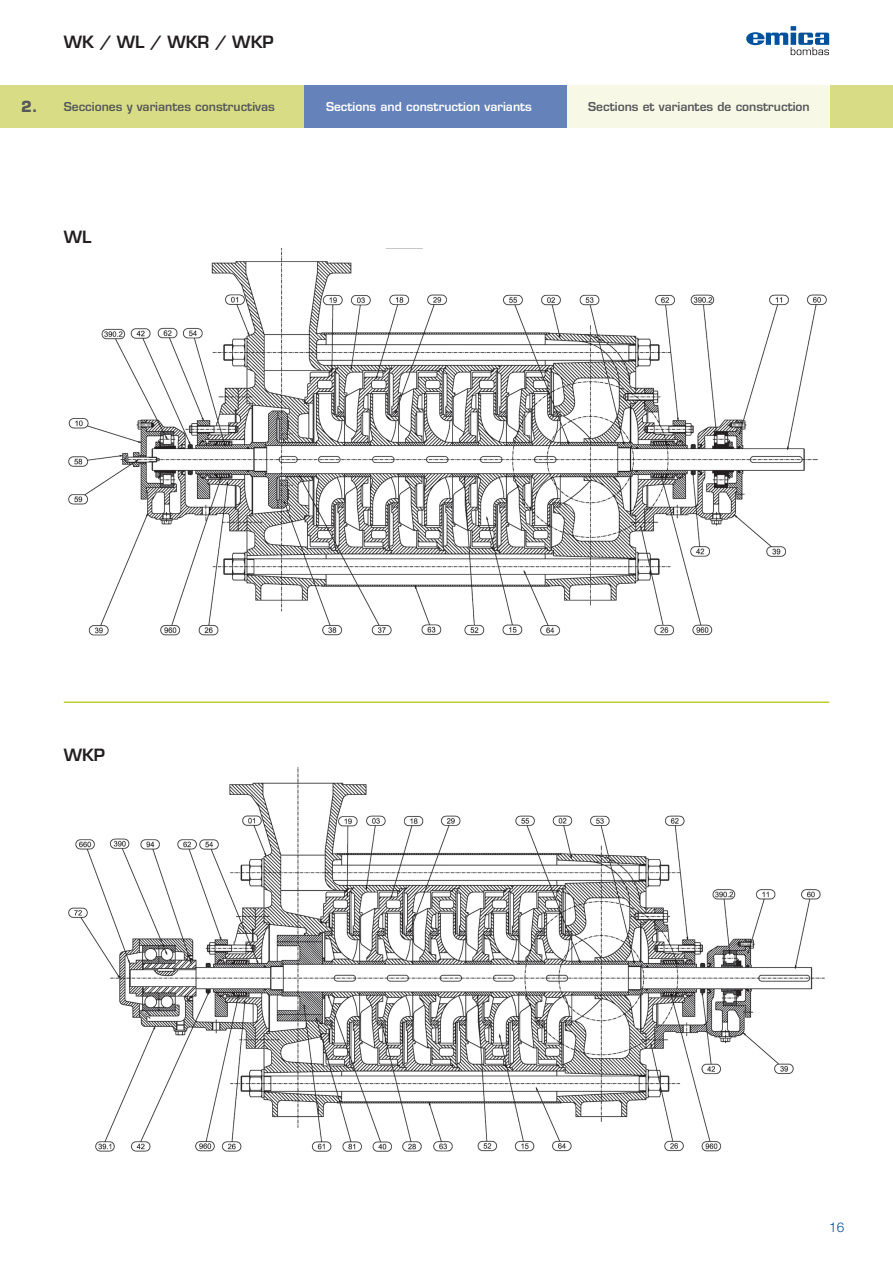
<style>
.page{position:relative;width:893px;height:1263px;background:#fff}
.page>*{position:absolute;margin:0;border:0;box-sizing:border-box;transform-origin:0 0}
.Título_ES{font:600 16.5px "Eurostile LT Std";color:#231f20}
.Título_ES-2{font:700 15px "Eurostile LT Std";color:#57585a}
.t1{font:300 13.5px "Helvetica Neue";color:#01529a}
.Título_FR{font:600 12px "Eurostile LT Std";color:#57585a}
.Título_ES-3{font:600 12px "Eurostile LT Std";color:#57585a}
.Título_EN{font:600 12px "Eurostile LT Std";color:#fff}
</style>
<div class="page">
<svg style="left:746px;top:26px;width:83px;height:29px"></svg>
<div style="left:0;top:85px;width:893px;height:43px;background:#d8dd85"></div>
<div style="left:305px;top:85px;width:262px;height:43px;background:#6582ba"></div>
<div style="left:567px;top:85px;width:262px;height:43px;background:#f7f8e6"></div>
<hr style="left:64px;top:701px;width:765px;height:2px;background:#c0cd30">
<img style="left:68px;top:249px;width:759px;height:387px">
<img style="left:68px;top:767px;width:757px;height:385px">
<div style="left:413px;top:758px;width:73px;height:13px;background:#fff"></div>
<h1 class="Título_ES" style="left:64px;top:31px;width:212px">WK / WL / WKR / WKP</h1>
<p class="Título_ES-2" style="left:21px;top:97px;width:18px">2.</p>
<p class="Título_ES-3" style="left:64px;top:99px;width:213px">Secciones y variantes constructivas</p>
<p class="Título_EN" style="left:326px;top:99px;width:207px">Sections and construction variants</p>
<p class="Título_FR" style="left:588px;top:99px;width:223px">Sections et variantes de construction</p>
<p class="Título_ES" style="left:64px;top:227px;width:29px">WL</p>
<p class="Título_ES" style="left:64px;top:745px;width:43px">WKP</p>
<p class="t1" style="left:829px;top:1218px;width:17px">16</p>
</div>
